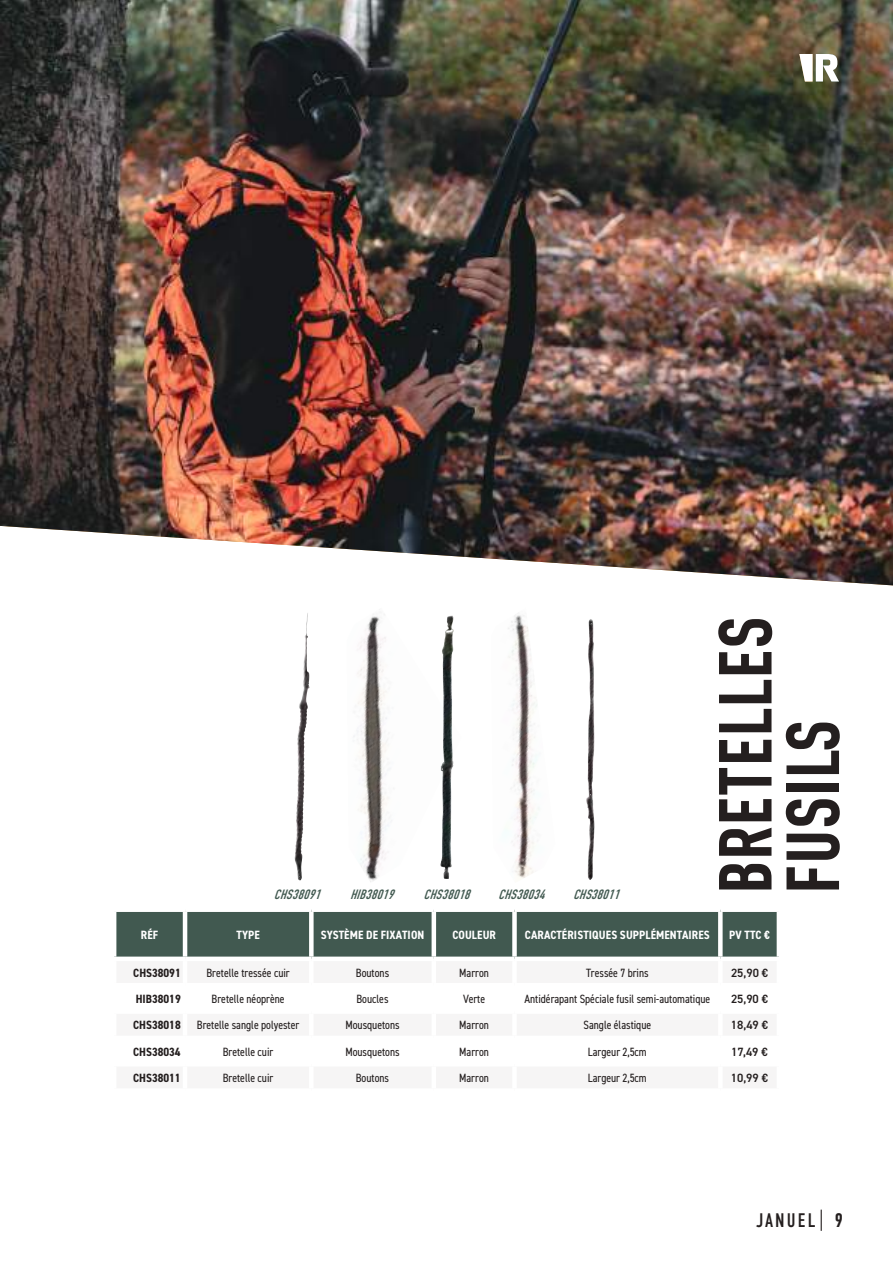
<style>
.page{position:relative;width:893px;height:1263px;background:#fff}
.page>*{position:absolute;margin:0;border:0;box-sizing:border-box;transform-origin:0 0}
.t1{font:75px/67.5px "DIN Condensed VF";letter-spacing:.01em;color:#241f1f}
.t2{font:19.5px "DIN Condensed VF";letter-spacing:.11em;color:#241f1f}
.t3{font:italic 13.5px "DIN Condensed";color:#415950}
.t4{font:condensed 12px "DIN2014";color:#241f1f}
.t5{font:700 condensed 12px "DIN2014";letter-spacing:.01em;color:#fff}
.t6{font:700 condensed 12px "DIN2014";color:#241f1f}
.t7{font:600 12px "DIN2014";color:#241f1f}
</style>
<div class="page">
<img style="left:0;top:0;width:893px;height:585px">
<svg style="left:799px;top:54px;width:40px;height:27px"></svg>
<div style="left:116px;top:912px;width:661px;height:44px;background:#415950"></div>
<hr style="left:183px;top:912px;width:4px;height:44px;background:#fff">
<div style="left:309px;top:912px;width:5px;height:44px;background:#fff"></div>
<hr style="left:432px;top:912px;width:4px;height:44px;background:#fff">
<div style="left:512px;top:912px;width:5px;height:44px;background:#fff"></div>
<div style="left:718px;top:912px;width:5px;height:44px;background:#fff"></div>
<img style="left:295px;top:620px;width:12px;height:233px">
<img style="left:353px;top:614px;width:39px;height:268px">
<img style="left:440px;top:615px;width:14px;height:264px">
<img style="left:508px;top:615px;width:31px;height:263px">
<img style="left:586px;top:621px;width:8px;height:259px">
<svg style="left:821px;top:1209px;width:1px;height:22px"></svg>
<p class="t3" style="left:274px;top:887px;width:53px">CHS38091</p>
<p class="t3" style="left:350px;top:887px;width:50px">HIB38019</p>
<p class="t3" style="left:423px;top:887px;width:53px">CHS38018</p>
<p class="t3" style="left:498px;top:887px;width:53px">CHS38034</p>
<p class="t3" style="left:573px;top:887px;width:53px">CHS38011</p>
<h1 class="t1" style="left:713px;top:894px;width:279px;rotate:-90deg">BRETELLES<br>FUSILS</h1>
<p class="t5" style="left:141px;top:927px;width:19px">RÉF</p>
<p class="t5" style="left:236px;top:927px;width:25px">TYPE</p>
<p class="t5" style="left:321px;top:927px;width:105px">SYSTÈME DE FIXATION</p>
<p class="t5" style="left:452px;top:927px;width:45px">COULEUR</p>
<p class="t5" style="left:525px;top:927px;width:186px">CARACTÉRISTIQUES SUPPLÉMENTAIRES</p>
<p class="t5" style="left:729px;top:927px;width:42px">PV TTC €</p>
<p class="t6" style="left:133px;top:964px;width:49px">CHS38091</p>
<p class="t4" style="left:207px;top:964px;width:85px">Bretelle tressée cuir</p>
<p class="t4" style="left:356px;top:964px;width:35px">Boutons</p>
<p class="t4" style="left:459px;top:964px;width:31px">Marron</p>
<p class="t4" style="left:586px;top:964px;width:64px">Tressée 7 brins</p>
<p class="t7" style="left:731px;top:964px;width:39px">25,90 €</p>
<p class="t6" style="left:136px;top:991px;width:47px">HIB38019</p>
<p class="t4" style="left:212px;top:991px;width:75px">Bretelle néoprène</p>
<p class="t4" style="left:356px;top:991px;width:34px">Boucles</p>
<p class="t4" style="left:463px;top:991px;width:23px">Verte</p>
<p class="t4" style="left:524px;top:991px;width:187px">Antidérapant Spéciale fusil semi-automatique</p>
<p class="t7" style="left:731px;top:991px;width:39px">25,90 €</p>
<p class="t6" style="left:133px;top:1017px;width:49px">CHS38018</p>
<p class="t4" style="left:197px;top:1017px;width:104px">Bretelle sangle polyester</p>
<p class="t4" style="left:345px;top:1017px;width:56px">Mousquetons</p>
<p class="t4" style="left:459px;top:1017px;width:31px">Marron</p>
<p class="t4" style="left:583px;top:1017px;width:69px">Sangle élastique</p>
<p class="t7" style="left:731px;top:1017px;width:39px">18,49 €</p>
<p class="t6" style="left:133px;top:1044px;width:49px">CHS38034</p>
<p class="t4" style="left:223px;top:1044px;width:52px">Bretelle cuir</p>
<p class="t4" style="left:345px;top:1044px;width:56px">Mousquetons</p>
<p class="t4" style="left:459px;top:1044px;width:31px">Marron</p>
<p class="t4" style="left:588px;top:1044px;width:60px">Largeur 2,5cm</p>
<p class="t7" style="left:731px;top:1044px;width:38px">17,49 €</p>
<p class="t6" style="left:133px;top:1070px;width:49px">CHS38011</p>
<p class="t4" style="left:223px;top:1070px;width:52px">Bretelle cuir</p>
<p class="t4" style="left:356px;top:1070px;width:35px">Boutons</p>
<p class="t4" style="left:459px;top:1070px;width:31px">Marron</p>
<p class="t4" style="left:588px;top:1070px;width:60px">Largeur 2,5cm</p>
<p class="t7" style="left:731px;top:1070px;width:39px">10,99 €</p>
<h2 class="t2" style="left:756px;top:1209px;width:88px">JANUEL 9</h2>
</div>
